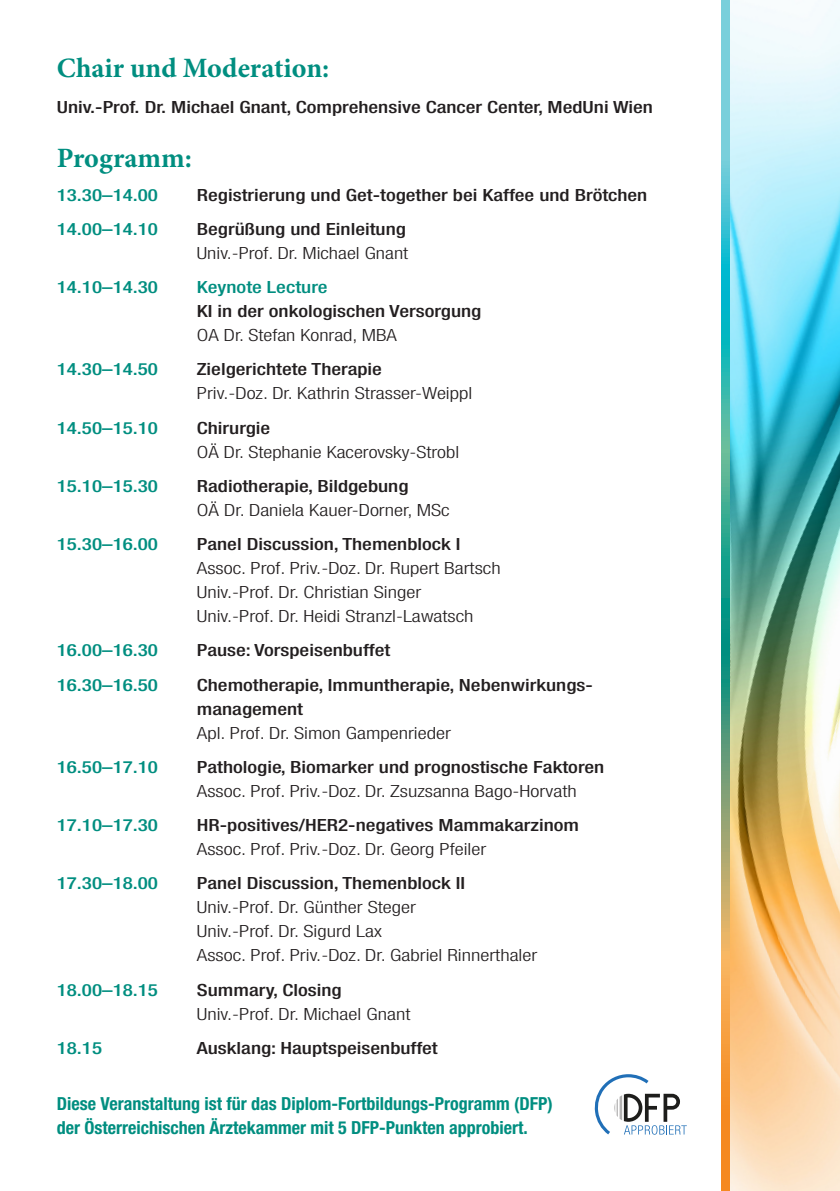
<style>
.page{position:relative;width:840px;height:1191px;background:#fff}
.page>*{position:absolute;margin:0;border:0;box-sizing:border-box;transform-origin:0 0}
.t1{font:700 28px "Minion Pro";color:#008e80}
.t2{font:700 condensed 18px/24px "Helvetica Neue";color:#008e80}
.t3{font:500 condensed 16.8px/24px "Helvetica Neue";color:#231f20;scale:1.25 1}
.t4{font:300 condensed 16.8px/24px "Helvetica Neue";color:#231f20;scale:1.25 1}
.t5{font:500 condensed 16.8px "Helvetica Neue";color:#008e80;scale:1.25 1}
.t6{font:300 condensed 16.8px "Helvetica Neue";color:#231f20;scale:1.24 1}
</style>
<div class="page">
<img style="left:728px;top:0;width:111px;height:1191px">
<svg style="left:721px;top:0;width:7px;height:1191px;background:#74ac8d"></svg>
<svg style="left:594px;top:1074px;width:92px;height:60px"></svg>
<h1 class="t1" style="left:57px;top:48px;width:274px">Chair und Moderation:</h1>
<p class="t3" style="left:57px;top:95px;width:478px">Univ.-Prof. Dr. Michael Gnant, Comprehensive Cancer Center, MedUni Wien</p>
<h1 class="t1" style="left:57px;top:138px;width:137px">Programm:</h1>
<p class="t5" style="left:57px;top:185px;width:82px">13.30–14.00</p>
<p class="t3" style="left:197px;top:182px;width:362px">Registrierung und Get-together bei Kaffee und Brötchen</p>
<p class="t5" style="left:57px;top:219px;width:82px">14.00–14.10</p>
<p class="t3" style="left:197px;top:217px;width:169px">Begrüßung und Einleitung</p>
<p class="t6" style="left:197px;top:243px;width:172px">Univ.-Prof. Dr. Michael Gnant</p>
<p class="t5" style="left:57px;top:277px;width:82px">14.10–14.30</p>
<p class="t5" style="left:197px;top:277px;width:106px">Keynote Lecture</p>
<p class="t3" style="left:197px;top:299px;width:229px">KI in der onkologischen Versorgung</p>
<p class="t6" style="left:197px;top:326px;width:163px">OA Dr. Stefan Konrad, MBA</p>
<p class="t5" style="left:57px;top:359px;width:82px">14.30–14.50</p>
<p class="t3" style="left:197px;top:357px;width:149px">Zielgerichtete Therapie</p>
<p class="t4" style="left:197px;top:381px;width:222px">Priv.-Doz. Dr. Kathrin Strasser-Weippl</p>
<p class="t5" style="left:57px;top:418px;width:82px">14.50–15.10</p>
<p class="t3" style="left:197px;top:415px;width:60px">Chirurgie</p>
<p class="t6" style="left:197px;top:442px;width:213px">OÄ Dr. Stephanie Kacerovsky-Strobl</p>
<p class="t5" style="left:57px;top:476px;width:82px">15.10–15.30</p>
<p class="t3" style="left:197px;top:474px;width:171px">Radiotherapie, Bildgebung</p>
<p class="t4" style="left:197px;top:498px;width:204px">OÄ Dr. Daniela Kauer-Dorner, MSc</p>
<p class="t5" style="left:57px;top:534px;width:82px">15.30–16.00</p>
<p class="t3" style="left:197px;top:532px;width:212px">Panel Discussion, Themenblock I</p>
<p class="t4" style="left:197px;top:556px;width:244px">Assoc. Prof. Priv.-Doz. Dr. Rupert Bartsch<br>Univ.-Prof. Dr. Christian Singer<br>Univ.-Prof. Dr. Heidi Stranzl-Lawatsch</p>
<p class="t5" style="left:57px;top:640px;width:82px">16.00–16.30</p>
<p class="t3" style="left:197px;top:638px;width:156px">Pause: Vorspeisenbuffet</p>
<p class="t5" style="left:57px;top:674px;width:82px">16.30–16.50</p>
<p class="t3" style="left:197px;top:672px;width:316px">Chemotherapie, Immuntherapie, Nebenwirkungs&shy;management</p>
<p class="t4" style="left:197px;top:720px;width:204px">Apl. Prof. Dr. Simon Gampenrieder</p>
<p class="t5" style="left:57px;top:757px;width:82px">16.50–17.10</p>
<p class="t3" style="left:197px;top:754px;width:327px">Pathologie, Biomarker und prognostische Faktoren</p>
<p class="t4" style="left:197px;top:778px;width:305px">Assoc. Prof. Priv.-Doz. Dr. Zsuzsanna Bago-Horvath</p>
<p class="t5" style="left:57px;top:815px;width:82px">17.10–17.30</p>
<p class="t3" style="left:197px;top:813px;width:307px">HR-positives/HER2-negatives Mammakarzinom</p>
<p class="t4" style="left:197px;top:837px;width:233px">Assoc. Prof. Priv.-Doz. Dr. Georg Pfeiler</p>
<p class="t5" style="left:57px;top:873px;width:82px">17.30–18.00</p>
<p class="t3" style="left:197px;top:871px;width:216px">Panel Discussion, Themenblock II</p>
<p class="t4" style="left:197px;top:895px;width:274px">Univ.-Prof. Dr. Günther Steger<br>Univ.-Prof. Dr. Sigurd Lax<br>Assoc. Prof. Priv.-Doz. Dr. Gabriel Rinnerthaler</p>
<p class="t5" style="left:57px;top:979px;width:82px">18.00–18.15</p>
<p class="t3" style="left:197px;top:977px;width:117px">Summary, Closing</p>
<p class="t4" style="left:197px;top:1001px;width:172px">Univ.-Prof. Dr. Michael Gnant</p>
<p class="t5" style="left:57px;top:1037px;width:38px">18.15</p>
<p class="t3" style="left:197px;top:1035px;width:194px">Ausklang: Hauptspeisenbuffet</p>
<p class="t2" style="left:57px;top:1091px;width:497px">Diese Veranstaltung ist für das Diplom-Fortbildungs-Programm (DFP) der Österreichischen Ärztekammer mit 5 DFP-Punkten approbiert.</p>
</div>
